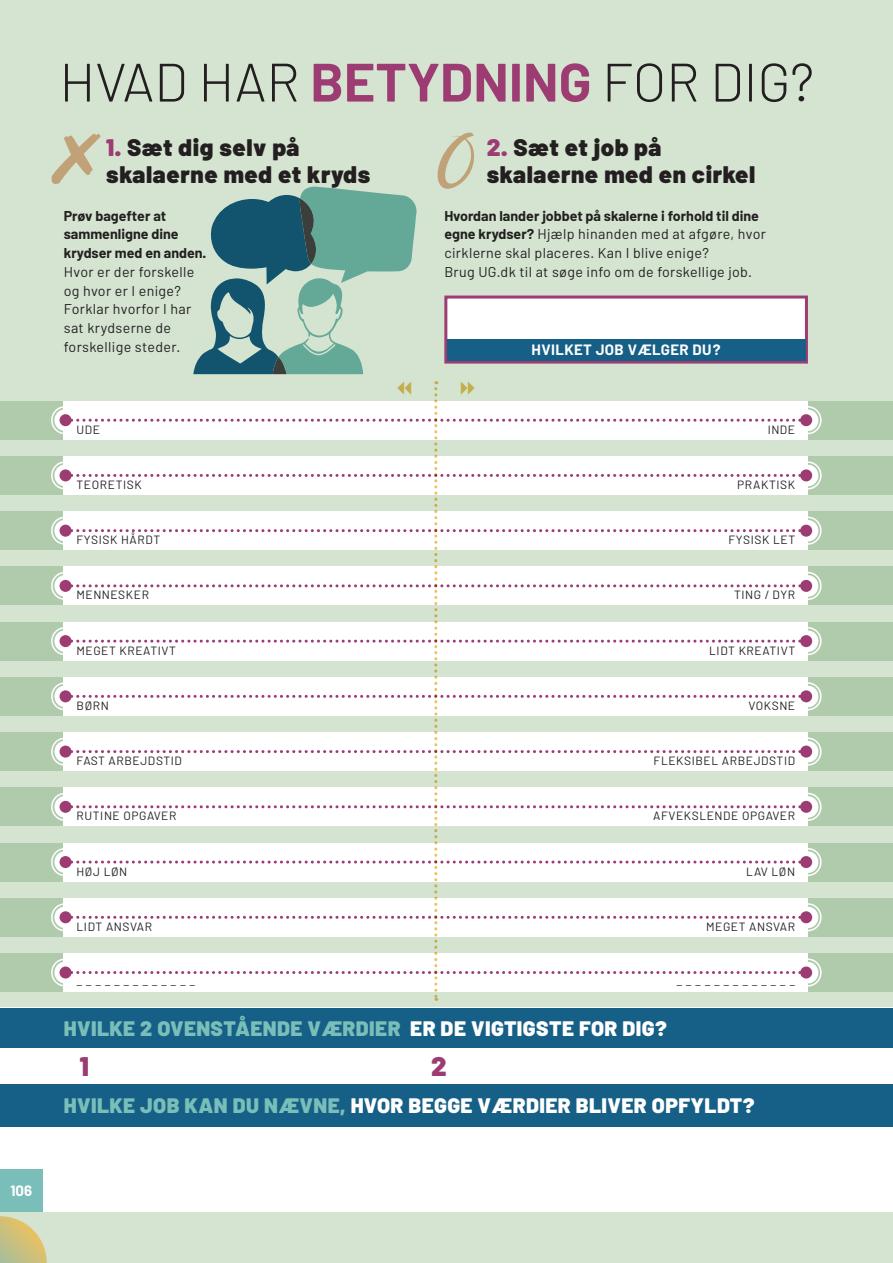
<style>
.page{position:relative;width:893px;height:1263px;background:#d4e4d1}
.page>*{position:absolute;margin:0;border:0;box-sizing:border-box;transform-origin:0 0}
.t1{font:300 54px "Barlow";color:#231f20}
.t2{font:900 27px "Barlow";color:#9d3c73}
.t3{font:900 24px/27px "Barlow";letter-spacing:.025em;color:#231f20}
.t4{font:900 21px "Barlow";letter-spacing:.02em;color:#fff}
.t5{font:900 21px "Barlow";letter-spacing:.02em;color:#79beb9}
.t6{font:700 15px "Barlow";letter-spacing:.025em;color:#fff}
.t7{font:14.25px/18.8px "Barlow";letter-spacing:.025em;color:#231f20}
.t8{font:700 14.25px/18.8px "Barlow";color:#231f20}
.t9{font:12px "Barlow";letter-spacing:.05em;color:#231f20}
.s1{font-weight:700;color:#9d3c73}
.s2{color:#9d3c73}
.s3{font-weight:700}
.s4{color:#fff}
.s5{color:#79beb9}
</style>
<div class="page">
<div style="left:0;top:1008px;width:893px;height:204px;background:#fff"></div>
<div style="left:0;top:456px;width:893px;height:39px;background:#b0cbab"></div>
<div style="left:797px;top:465px;width:21px;height:21px;background:#fff;border-radius:50%"></div>
<div style="left:794px;top:461px;width:28px;height:28px;border:2px solid #fff;border-radius:50%"></div>
<div style="left:51px;top:461px;width:27px;height:28px;border:2px solid #fff;border-radius:50%"></div>
<svg style="left:54px;top:465px;width:21px;height:21px"></svg>
<div style="left:60px;top:469px;width:12px;height:12px;background:#9d3c73;border-radius:50%"></div>
<div style="left:800px;top:469px;width:12px;height:12px;background:#9d3c73;border-radius:50%"></div>
<div style="left:446px;top:297px;width:360px;height:65px;background:#fff"></div>
<div style="left:444px;top:296px;width:364px;height:68px;border:3px solid #9d3c73"></div>
<svg style="left:51px;top:134px;width:50px;height:50px"></svg>
<svg style="left:437px;top:132px;width:37px;height:57px"></svg>
<div style="left:0;top:401px;width:893px;height:38px;background:#b0cbab"></div>
<div style="left:797px;top:410px;width:21px;height:21px;background:#fff;border-radius:50%"></div>
<div style="left:794px;top:406px;width:28px;height:28px;border:2px solid #fff;border-radius:50%"></div>
<div style="left:51px;top:406px;width:27px;height:28px;border:2px solid #fff;border-radius:50%"></div>
<svg style="left:54px;top:409px;width:21px;height:22px"></svg>
<div style="left:60px;top:414px;width:12px;height:12px;background:#9d3c73;border-radius:50%"></div>
<div style="left:800px;top:414px;width:12px;height:12px;background:#9d3c73;border-radius:50%"></div>
<div style="left:0;top:567px;width:893px;height:38px;background:#b0cbab"></div>
<div style="left:797px;top:575px;width:21px;height:22px;background:#fff;border-radius:50%"></div>
<div style="left:794px;top:572px;width:28px;height:28px;border:2px solid #fff;border-radius:50%"></div>
<div style="left:51px;top:572px;width:27px;height:28px;border:2px solid #fff;border-radius:50%"></div>
<svg style="left:54px;top:575px;width:21px;height:22px"></svg>
<div style="left:60px;top:580px;width:12px;height:12px;background:#9d3c73;border-radius:50%"></div>
<div style="left:800px;top:580px;width:12px;height:12px;background:#9d3c73;border-radius:50%"></div>
<div style="left:0;top:511px;width:893px;height:39px;background:#b0cbab"></div>
<div style="left:797px;top:520px;width:21px;height:21px;background:#fff;border-radius:50%"></div>
<div style="left:794px;top:517px;width:28px;height:28px;border:2px solid #fff;border-radius:50%"></div>
<div style="left:51px;top:517px;width:27px;height:28px;border:2px solid #fff;border-radius:50%"></div>
<svg style="left:54px;top:520px;width:21px;height:21px"></svg>
<div style="left:60px;top:525px;width:12px;height:12px;background:#9d3c73;border-radius:50%"></div>
<div style="left:800px;top:525px;width:12px;height:12px;background:#9d3c73;border-radius:50%"></div>
<div style="left:0;top:677px;width:893px;height:38px;background:#b0cbab"></div>
<div style="left:797px;top:686px;width:21px;height:21px;background:#fff;border-radius:50%"></div>
<div style="left:794px;top:682px;width:28px;height:28px;border:2px solid #fff;border-radius:50%"></div>
<div style="left:51px;top:682px;width:27px;height:28px;border:2px solid #fff;border-radius:50%"></div>
<svg style="left:54px;top:686px;width:21px;height:21px"></svg>
<div style="left:60px;top:690px;width:12px;height:12px;background:#9d3c73;border-radius:50%"></div>
<div style="left:800px;top:690px;width:12px;height:12px;background:#9d3c73;border-radius:50%"></div>
<div style="left:0;top:622px;width:893px;height:38px;background:#b0cbab"></div>
<div style="left:797px;top:630px;width:21px;height:22px;background:#fff;border-radius:50%"></div>
<div style="left:794px;top:627px;width:28px;height:28px;border:2px solid #fff;border-radius:50%"></div>
<div style="left:51px;top:627px;width:27px;height:28px;border:2px solid #fff;border-radius:50%"></div>
<svg style="left:54px;top:630px;width:21px;height:22px"></svg>
<div style="left:60px;top:635px;width:12px;height:12px;background:#9d3c73;border-radius:50%"></div>
<div style="left:800px;top:635px;width:12px;height:12px;background:#9d3c73;border-radius:50%"></div>
<div style="left:0;top:788px;width:893px;height:38px;background:#b0cbab"></div>
<div style="left:797px;top:796px;width:21px;height:22px;background:#fff;border-radius:50%"></div>
<div style="left:794px;top:793px;width:28px;height:28px;border:2px solid #fff;border-radius:50%"></div>
<div style="left:51px;top:793px;width:27px;height:28px;border:2px solid #fff;border-radius:50%"></div>
<svg style="left:54px;top:796px;width:21px;height:21px"></svg>
<div style="left:60px;top:801px;width:12px;height:12px;background:#9d3c73;border-radius:50%"></div>
<div style="left:800px;top:801px;width:12px;height:12px;background:#9d3c73;border-radius:50%"></div>
<div style="left:0;top:732px;width:893px;height:39px;background:#b0cbab"></div>
<div style="left:797px;top:741px;width:21px;height:21px;background:#fff;border-radius:50%"></div>
<div style="left:794px;top:737px;width:28px;height:29px;border:2px solid #fff;border-radius:50%"></div>
<div style="left:51px;top:737px;width:27px;height:29px;border:2px solid #fff;border-radius:50%"></div>
<svg style="left:54px;top:741px;width:21px;height:21px"></svg>
<div style="left:60px;top:746px;width:12px;height:12px;background:#9d3c73;border-radius:50%"></div>
<div style="left:800px;top:746px;width:12px;height:12px;background:#9d3c73;border-radius:50%"></div>
<div style="left:0;top:898px;width:893px;height:38px;background:#b0cbab"></div>
<div style="left:797px;top:907px;width:21px;height:21px;background:#fff;border-radius:50%"></div>
<div style="left:794px;top:903px;width:28px;height:28px;border:2px solid #fff;border-radius:50%"></div>
<div style="left:51px;top:903px;width:27px;height:28px;border:2px solid #fff;border-radius:50%"></div>
<svg style="left:54px;top:906px;width:21px;height:22px"></svg>
<div style="left:60px;top:911px;width:12px;height:12px;background:#9d3c73;border-radius:50%"></div>
<div style="left:800px;top:911px;width:12px;height:12px;background:#9d3c73;border-radius:50%"></div>
<div style="left:0;top:843px;width:893px;height:38px;background:#b0cbab"></div>
<div style="left:797px;top:851px;width:21px;height:22px;background:#fff;border-radius:50%"></div>
<div style="left:794px;top:848px;width:28px;height:28px;border:2px solid #fff;border-radius:50%"></div>
<div style="left:51px;top:848px;width:27px;height:28px;border:2px solid #fff;border-radius:50%"></div>
<svg style="left:54px;top:851px;width:21px;height:22px"></svg>
<div style="left:60px;top:856px;width:12px;height:12px;background:#9d3c73;border-radius:50%"></div>
<div style="left:800px;top:856px;width:12px;height:12px;background:#9d3c73;border-radius:50%"></div>
<div style="left:0;top:953px;width:893px;height:39px;background:#b0cbab"></div>
<div style="left:797px;top:962px;width:21px;height:21px;background:#fff;border-radius:50%"></div>
<div style="left:794px;top:958px;width:28px;height:28px;border:2px solid #fff;border-radius:50%"></div>
<div style="left:51px;top:958px;width:27px;height:28px;border:2px solid #fff;border-radius:50%"></div>
<svg style="left:54px;top:962px;width:21px;height:21px"></svg>
<div style="left:60px;top:966px;width:12px;height:12px;background:#9d3c73;border-radius:50%"></div>
<div style="left:800px;top:966px;width:12px;height:12px;background:#9d3c73;border-radius:50%"></div>
<div style="left:447px;top:339px;width:359px;height:22px;background:#165f86"></div>
<div style="left:0;top:1008px;width:893px;height:42px;background:#165f86"></div>
<div style="left:0;top:1084px;width:893px;height:43px;background:#165f86"></div>
<div style="left:0;top:1049px;width:893px;height:33px;background:#fff"></div>
<svg style="left:193px;top:187px;width:224px;height:187px"></svg>
<div style="left:0;top:1169px;width:43px;height:43px;background:#79beb9"></div>
<svg style="left:0;top:1216px;width:47px;height:47px"></svg>
<svg style="left:64px;top:381px;width:744px;height:620px"></svg>
<p class="t6" style="left:10px;top:1181px;width:23px">106</p>
<h1 class="t1" style="left:60px;top:49px;width:756px">HVAD HAR <span class="s1">BETYDNING</span> FOR DIG?</h1>
<h3 class="t3" style="left:106px;top:134px;width:265px"><span class="s2">1.</span> Sæt dig selv på skalaerne med et kryds</h3>
<p class="t8" style="left:64px;top:206px;width:144px">Prøv bagefter at sammenligne dine krydser med en anden.</p>
<p class="t7" style="left:64px;top:262px;width:132px">Hvor er der forskelle og hvor er I enige?<br>Forklar hvorfor I har sat krydserne de forskellige steder.</p>
<h3 class="t3" style="left:487px;top:134px;width:270px"><span class="s2">2.</span> Sæt et job på skalaerne med en cirkel</h3>
<p class="t7" style="left:444px;top:206px;width:323px"><span class="s3">Hvordan lander jobbet på skalerne i forhold til dine egne krydser?</span> Hjælp hinanden med at afgøre, hvor cirklerne skal placeres. Kan I blive enige?<br>Brug UG.dk til at søge info om de forskellige job.</p>
<p class="t6" style="left:532px;top:340px;width:191px">HVILKET JOB VÆLGER DU?</p>
<p class="t9" style="left:77px;top:422px;width:25px">UDE</p>
<p class="t9" style="left:768px;top:422px;width:29px">INDE</p>
<p class="t9" style="left:77px;top:477px;width:67px">TEORETISK</p>
<p class="t9" style="left:737px;top:477px;width:60px">PRAKTISK</p>
<p class="t9" style="left:77px;top:532px;width:85px">FYSISK HÅRDT</p>
<p class="t9" style="left:728px;top:532px;width:68px">FYSISK LET</p>
<p class="t9" style="left:77px;top:588px;width:74px">MENNESKER</p>
<p class="t9" style="left:734px;top:588px;width:63px">TING / DYR</p>
<p class="t9" style="left:77px;top:643px;width:101px">MEGET KREATIVT</p>
<p class="t9" style="left:709px;top:643px;width:87px">LIDT KREATIVT</p>
<p class="t9" style="left:77px;top:698px;width:34px">BØRN</p>
<p class="t9" style="left:748px;top:698px;width:48px">VOKSNE</p>
<p class="t9" style="left:77px;top:753px;width:107px">FAST ARBEJDSTID</p>
<p class="t9" style="left:654px;top:753px;width:143px">FLEKSIBEL ARBEJDSTID</p>
<p class="t9" style="left:77px;top:808px;width:101px">RUTINE OPGAVER</p>
<p class="t9" style="left:653px;top:808px;width:143px">AFVEKSLENDE OPGAVER</p>
<p class="t9" style="left:77px;top:864px;width:52px">HØJ LØN</p>
<p class="t9" style="left:746px;top:864px;width:51px">LAV LØN</p>
<p class="t9" style="left:77px;top:919px;width:77px">LIDT ANSVAR</p>
<p class="t9" style="left:706px;top:919px;width:91px">MEGET ANSVAR</p>
<p class="t9" style="left:77px;top:974px;width:120px">_ _ _ _ _ _ _ _ _ _ _ _ _</p>
<p class="t9" style="left:676px;top:974px;width:120px">_ _ _ _ _ _ _ _ _ _ _ _ _</p>
<h3 class="t5" style="left:64px;top:1016px;width:605px">HVILKE 2 OVENSTÅENDE VÆRDIER <span class="s4">ER DE VIGTIGSTE FOR DIG?</span></h3>
<h2 class="t2" style="left:80px;top:1049px;width:11px">1</h2>
<h2 class="t2" style="left:431px;top:1049px;width:17px">2</h2>
<h3 class="t4" style="left:64px;top:1092px;width:692px"><span class="s5">HVILKE JOB KAN DU NÆVNE,</span> HVOR BEGGE VÆRDIER BLIVER OPFYLDT?</h3>
</div>
